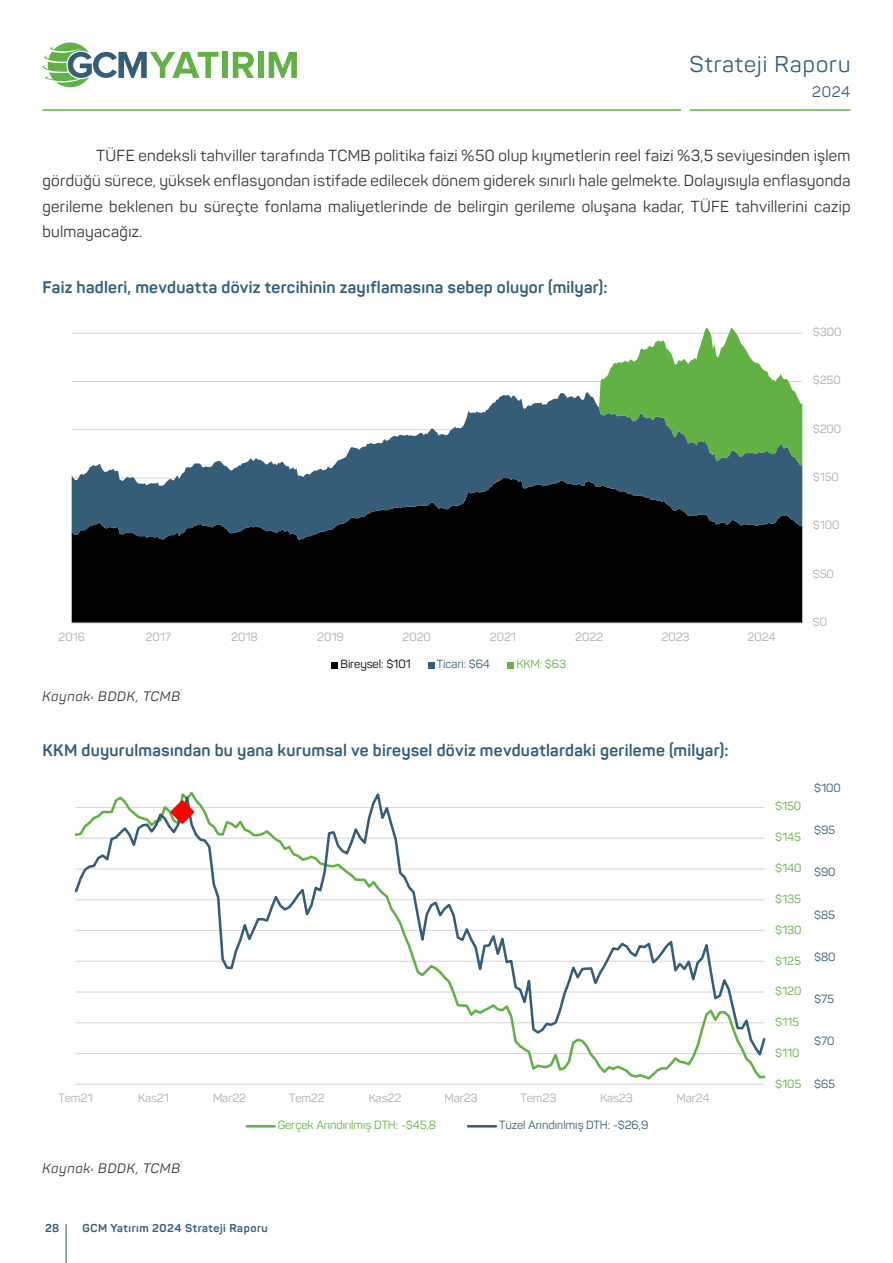
<style>
.page{position:relative;width:893px;height:1263px;background:#fff}
.page>*{position:absolute;margin:0;border:0;box-sizing:border-box;transform-origin:0 0}
.t1{font:22.5px "Panton";letter-spacing:.05em;color:#355d77}
.t2{font:700 16.5px "Panton";letter-spacing:.015em;color:#355d77}
.t3{font:15.75px/25.5px "Panton";letter-spacing:.02em;color:#333;text-align:justify}
.t4{font:15px "Panton";color:#355d77}
.t5{font:italic 13.5px "Panton";letter-spacing:.055em;color:#333}
.t6{font:11.7px "Panton";letter-spacing:-.005em;color:#aeaeae}
.t7{font:11.7px "Panton";letter-spacing:-.01em;color:#62b144}
.t8{font:11.7px "Panton";letter-spacing:-.01em;color:#355d77}
.t9{font:11.7px "Panton";letter-spacing:-.01em;color:#000}
.t10{font:700 11.25px "Panton";letter-spacing:.05em;color:#355d77}
</style>
<div class="page">
<div style="left:222px;top:52px;width:6px;height:26px;background:#62b146"></div>
<svg style="left:233px;top:52px;width:21px;height:26px"></svg>
<div style="left:258px;top:52px;width:5px;height:26px;background:#62b146"></div>
<svg style="left:269px;top:52px;width:28px;height:26px"></svg>
<svg style="left:43px;top:43px;width:176px;height:44px"></svg>
<hr style="left:690px;top:109px;width:160px;height:2px;background:#62b146">
<hr style="left:43px;top:109px;width:638px;height:2px;background:#62b146">
<hr style="left:66px;top:1224px;width:1px;height:39px;background:#355d77">
<div style="left:72px;top:540px;width:730px;height:82px;background:#000"></div>
<svg style="left:72px;top:486px;width:730px;height:54px;fill:#355d77"></svg>
<svg style="left:72px;top:327px;width:730px;height:159px"></svg>
<hr style="left:72px;top:622px;width:730px;height:2px;background:#d9d9d9">
<div style="left:331px;top:662px;width:7px;height:6px;background:#000"></div>
<svg style="left:428px;top:662px;width:6px;height:6px"></svg>
<div style="left:507px;top:662px;width:7px;height:6px;background:#62b144"></div>
<hr style="left:76px;top:1053px;width:688px;height:1px;background:#d9d9d9">
<hr style="left:76px;top:1022px;width:688px;height:1px;background:#d9d9d9">
<hr style="left:76px;top:991px;width:688px;height:1px;background:#d9d9d9">
<hr style="left:76px;top:1084px;width:688px;height:1px;background:#d9d9d9">
<svg style="left:529px;top:1060px;width:236px;height:20px"></svg>
<svg style="left:75px;top:791px;width:273px;height:179px"></svg>
<svg style="left:348px;top:793px;width:417px;height:267px"></svg>
<svg style="left:168px;top:797px;width:29px;height:30px"></svg>
<hr style="left:247px;top:1125px;width:28px;height:2px;background:#62b144">
<hr style="left:468px;top:1125px;width:28px;height:2px;background:#355d77">
<h1 class="t1" style="left:690px;top:51px;width:162px">Strateji Raporu</h1>
<p class="t4" style="left:812px;top:83px;width:40px">2024</p>
<p class="t3" style="left:43px;top:142px;width:809px;text-indent:54px">TÜFE endeksli tahviller tarafında TCMB politika faizi %50 olup kıymetlerin reel faizi %3,5 seviyesinden işlem gördüğü sürece, yüksek enflasyondan istifade edilecek dönem giderek sınırlı hale gelmekte. Dolayısıyla enflasyonda gerileme beklenen bu süreçte fonlama maliyetlerinde de belirgin gerileme oluşana kadar, TÜFE tahvillerini cazip bulmayacağız.</p>
<p class="t2" style="left:43px;top:277px;width:567px">Faiz hadleri, mevduatta döviz tercihinin zayıflamasına sebep oluyor (milyar):</p>
<p class="t6" style="left:813px;top:325px;width:30px">$300</p>
<p class="t6" style="left:813px;top:373px;width:29px">$250</p>
<p class="t6" style="left:813px;top:422px;width:30px">$200</p>
<p class="t6" style="left:813px;top:470px;width:28px">$150</p>
<p class="t6" style="left:813px;top:518px;width:28px">$100</p>
<p class="t6" style="left:813px;top:567px;width:22px">$50</p>
<p class="t6" style="left:58px;top:630px;width:28px">2016</p>
<p class="t6" style="left:145px;top:630px;width:27px">2017</p>
<p class="t6" style="left:231px;top:630px;width:28px">2018</p>
<p class="t6" style="left:317px;top:630px;width:28px">2019</p>
<p class="t6" style="left:402px;top:630px;width:30px">2020</p>
<p class="t6" style="left:490px;top:630px;width:28px">2021</p>
<p class="t6" style="left:575px;top:630px;width:29px">2022</p>
<p class="t6" style="left:661px;top:630px;width:29px">2023</p>
<p class="t6" style="left:747px;top:630px;width:30px">2024</p>
<p class="t9" style="left:340px;top:657px;width:72px">Bireysel: $101</p>
<p class="t8" style="left:437px;top:657px;width:55px">Ticari: $64</p>
<p class="t7" style="left:516px;top:657px;width:51px">KKM: $63</p>
<p class="t5" style="left:43px;top:688px;width:139px">Kaynak: BDDK, TCMB</p>
<p class="t2" style="left:43px;top:740px;width:687px">KKM duyurulmasından bu yana kurumsal ve bireysel döviz mevduatlardaki gerileme (milyar):</p>
<p class="t7" style="left:775px;top:799px;width:28px">$150</p>
<p class="t7" style="left:775px;top:830px;width:27px">$145</p>
<p class="t7" style="left:775px;top:861px;width:28px">$140</p>
<p class="t7" style="left:775px;top:892px;width:27px">$135</p>
<p class="t7" style="left:775px;top:922px;width:28px">$130</p>
<p class="t7" style="left:775px;top:953px;width:27px">$125</p>
<p class="t7" style="left:775px;top:984px;width:28px">$120</p>
<p class="t7" style="left:775px;top:1015px;width:25px">$115</p>
<p class="t7" style="left:775px;top:1045px;width:26px">$110</p>
<p class="t6" style="left:58px;top:1091px;width:36px">Tem21</p>
<p class="t6" style="left:138px;top:1091px;width:32px">Kas21</p>
<p class="t6" style="left:213px;top:1091px;width:34px">Mar22</p>
<p class="t6" style="left:289px;top:1091px;width:37px">Tem22</p>
<p class="t6" style="left:369px;top:1091px;width:34px">Kas22</p>
<p class="t6" style="left:444px;top:1091px;width:35px">Mar23</p>
<p class="t6" style="left:520px;top:1091px;width:37px">Tem23</p>
<p class="t6" style="left:600px;top:1091px;width:34px">Kas23</p>
<p class="t6" style="left:676px;top:1091px;width:35px">Mar24</p>
<p class="t7" style="left:278px;top:1118px;width:160px">Gerçek Arındırılmış DTH: -$45,8</p>
<p class="t8" style="left:499px;top:1118px;width:151px">Tüzel Arındırılmış DTH: -$26,9</p>
<p class="t5" style="left:43px;top:1160px;width:139px">Kaynak: BDDK, TCMB</p>
<p class="t7" style="left:775px;top:1076px;width:28px">$105</p>
<p class="t6" style="left:813px;top:615px;width:16px">$0</p>
<p class="t8" style="left:814px;top:781px;width:28px">$100</p>
<p class="t8" style="left:814px;top:823px;width:22px">$95</p>
<p class="t8" style="left:814px;top:865px;width:23px">$90</p>
<p class="t8" style="left:814px;top:907px;width:22px">$85</p>
<p class="t8" style="left:814px;top:949px;width:23px">$80</p>
<p class="t8" style="left:814px;top:992px;width:21px">$75</p>
<p class="t8" style="left:814px;top:1034px;width:22px">$70</p>
<p class="t8" style="left:814px;top:1076px;width:22px">$65</p>
<p class="t10" style="left:45px;top:1221px;width:16px">28</p>
<p class="t10" style="left:82px;top:1221px;width:187px">GCM Yatırım 2024 Strateji Raporu</p>
</div>
